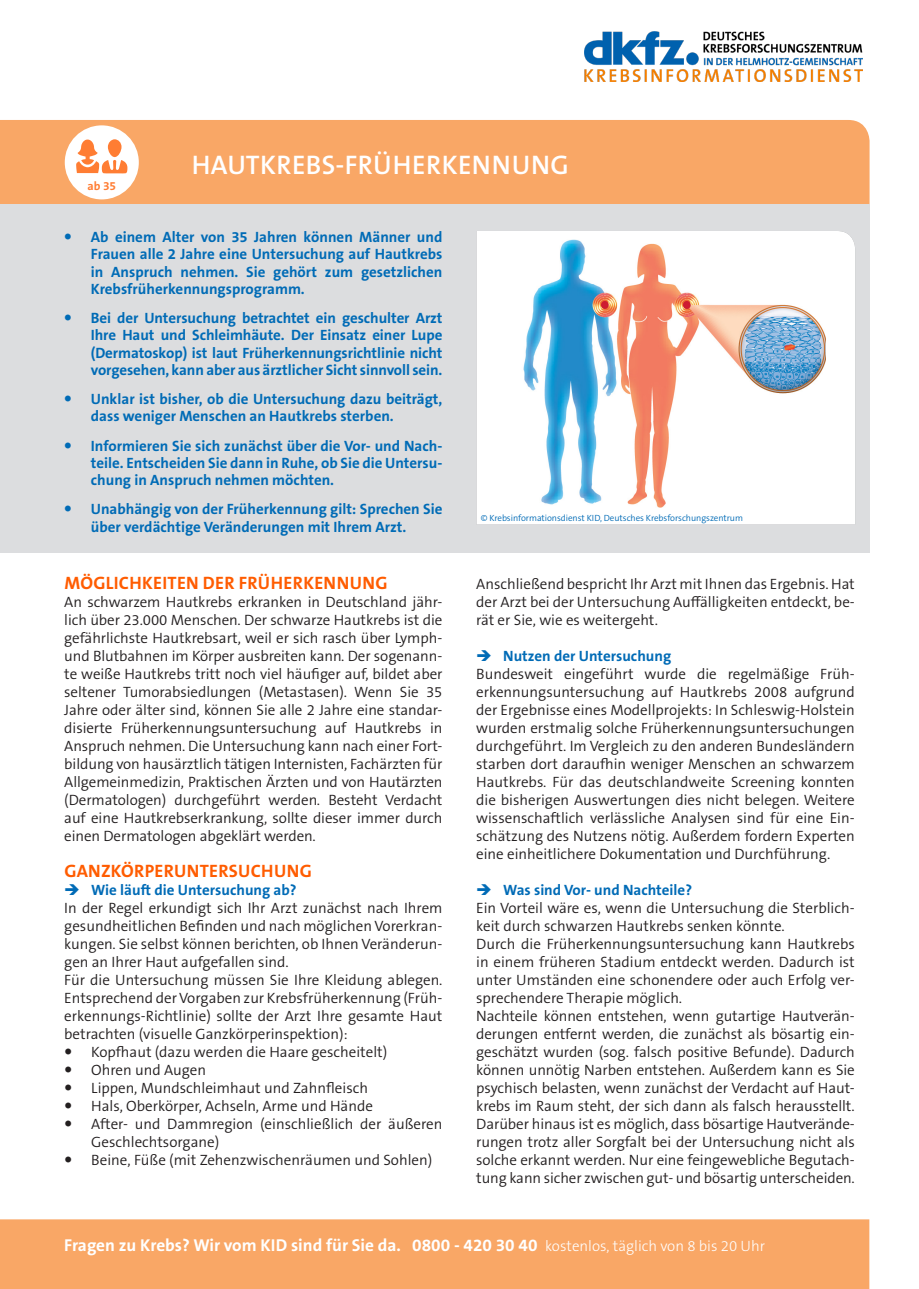
<style>
.page{position:relative;width:919px;height:1289px;background:#fff}
.page>*{position:absolute;margin:0;border:0;box-sizing:border-box;transform-origin:0 0}
.IBlatt_Überschrift{font:600 27px "The Sans B W6";letter-spacing:.015em;color:#fff}
.Headline_Orange_ls{font:700 18px "The Sans B W7";letter-spacing:.015em;color:#ff5c00}
.kurz_und_bündig_ohne{font:700 17.25px "The Sans B W7";color:#fff}
.Fließtext_ls{font:300 15px/18px "The Sans B W4";color:#231f20;text-align:justify}
.t1{font:700 15px/17.2px "The Sans B W7";color:#006bb6;text-align:justify}
.Subline_2{font:700 12px "The Sans B W7";color:#ff7d33}
.Copyright{font:300 9px "The Sans B W4";letter-spacing:-.005em;color:#006bb6}
.s1{font-family:"The Sans B W3";font-weight:300;font-size:15px}
</style>
<div class="page">
<div style="left:0;top:120px;width:869px;height:85px;background:#f9a766"></div>
<div style="left:0;top:205px;width:869px;height:348px;background:#dcdddf"></div>
<img style="left:584px;top:31px;width:278px;height:50px">
<div style="left:65px;top:125px;width:74px;height:74px;background:#fff;border-radius:50%"></div>
<div style="left:0;top:1219px;width:869px;height:69px;background:#f9a766"></div>
<div style="left:477px;top:231px;width:378px;height:293px;background:#fff"></div>
<svg style="left:76px;top:139px;width:51px;height:34px"></svg>
<img style="left:493px;top:240px;width:332px;height:268px">
<p class="Subline_2" style="left:87px;top:178px;width:30px">ab 35</p>
<p class="IBlatt_Überschrift" style="left:192px;top:147px;width:378px">HAUTKREBS-FRÜHERKENNUNG</p>
<p class="t1" style="left:91px;top:228px;width:353px">Ab einem Alter von 35 Jahren können Männer und Frauen alle 2 Jahre eine Untersuchung auf Hautkrebs in Anspruch nehmen. Sie gehört zum gesetzlichen Krebsfrüherkennungsprogramm.</p>
<p class="t1" style="left:91px;top:309px;width:353px">Bei der Untersuchung betrachtet ein geschulter Arzt Ihre Haut und Schleimhäute. Der Einsatz einer Lupe (Dermatoskop) ist laut Früherkennungsrichtlinie nicht vorgesehen, kann aber aus ärztlicher Sicht sinnvoll sein.</p>
<p class="t1" style="left:91px;top:390px;width:353px">Unklar ist bisher, ob die Untersuchung dazu beiträgt, dass weniger Menschen an Hautkrebs sterben.</p>
<p class="t1" style="left:91px;top:437px;width:353px">Informieren Sie sich zunächst über die Vor- und Nach&shy;teile. Entscheiden Sie dann in Ruhe, ob Sie die Untersu&shy;chung in Anspruch nehmen möchten.</p>
<p class="t1" style="left:91px;top:501px;width:353px">Unabhängig von der Früherkennung gilt: Sprechen Sie über verdächtige Veränderungen mit Ihrem Arzt.</p>
<p class="Headline_Orange_ls" style="left:64px;top:571px;width:325px">MÖGLICHKEITEN DER FRÜHERKENNUNG</p>
<p class="Fließtext_ls" style="left:64px;top:593px;width:379px">An schwarzem Hautkrebs erkranken in Deutschland jähr&shy;lich über 23.000 Menschen. Der schwarze Hautkrebs ist die gefährlichste Hautkrebsart, weil er sich rasch über Lymph&shy;und Blutbahnen im Körper ausbreiten kann. Der sogenann&shy;te weiße Hautkrebs tritt noch viel häufiger auf, bildet aber seltener Tumorabsiedlungen (Metastasen). Wenn Sie 35<br>Jahre oder älter sind, können Sie alle 2 Jahre eine standar&shy;disierte Früherkennungsuntersuchung auf Hautkrebs in Anspruch nehmen. Die Untersuchung kann nach einer Fort&shy;bildung von hausärztlich tätigen Internisten, Fachärzten für Allgemeinmedizin, Praktischen Ärzten und von Hautärzten (Dermatologen) durchgeführt werden. Besteht Verdacht auf eine Hautkrebserkrankung, sollte dieser immer durch einen Dermatologen abgeklärt werden.</p>
<p class="Headline_Orange_ls" style="left:64px;top:859px;width:249px">GANZKÖRPERUNTERSUCHUNG</p>
<p class="t1" style="left:91px;top:881px;width:207px">Wie läuft die Untersuchung ab?</p>
<p class="Fließtext_ls" style="left:64px;top:899px;width:379px">In der Regel erkundigt sich Ihr Arzt zunächst nach Ihrem gesundheitlichen Befinden und nach möglichen Vorerkran&shy;kungen. Sie selbst können berichten, ob Ihnen Veränderun&shy;gen an Ihrer Haut aufgefallen sind.</p>
<p class="Fließtext_ls" style="left:64px;top:971px;width:379px">Für die Untersuchung müssen Sie Ihre Kleidung ablegen.<br>Entsprechend der Vorgaben zur Krebsfrüherkennung (Früh&shy;erkennungs-Richtlinie) sollte der Arzt Ihre gesamte Haut betrachten (visuelle Ganzkörperinspektion):</p>
<p class="Fließtext_ls" style="left:91px;top:1043px;width:297px">Kopfhaut (dazu werden die Haare gescheitelt)</p>
<p class="Fließtext_ls" style="left:91px;top:1061px;width:116px">Ohren und Augen</p>
<p class="Fließtext_ls" style="left:91px;top:1079px;width:278px">Lippen, Mundschleimhaut und Zahnfleisch</p>
<p class="Fließtext_ls" style="left:91px;top:1097px;width:283px">Hals, Oberkörper, Achseln, Arme und Hände</p>
<p class="Fließtext_ls" style="left:91px;top:1115px;width:352px">After- und Dammregion (einschließlich der äußeren<br>Geschlechtsorgane)</p>
<p class="Fließtext_ls" style="left:91px;top:1151px;width:342px">Beine, Füße (mit Zehenzwischenräumen und Sohlen)</p>
<p class="Copyright" style="left:480px;top:512px;width:264px">© Krebsinformationsdienst KID, Deutsches Krebsforschungszentrum</p>
<p class="Fließtext_ls" style="left:476px;top:575px;width:380px">Anschließend bespricht Ihr Arzt mit Ihnen das Ergebnis. Hat der Arzt bei der Untersuchung Auffälligkeiten entdeckt, be&shy;rät er Sie, wie es weitergeht.</p>
<p class="t1" style="left:503px;top:647px;width:169px">Nutzen der Untersuchung</p>
<p class="Fließtext_ls" style="left:476px;top:665px;width:380px">Bundesweit eingeführt wurde die regelmäßige Früh&shy;erkennungsuntersuchung auf Hautkrebs 2008 aufgrund der Ergebnisse eines Modellprojekts: In Schleswig-Holstein wurden erstmalig solche Früherkennungsuntersuchungen durchgeführt. Im Vergleich zu den anderen Bundesländern starben dort daraufhin weniger Menschen an schwarzem Hautkrebs. Für das deutschlandweite Screening konnten die bisherigen Auswertungen dies nicht belegen. Weitere wissenschaftlich verlässliche Analysen sind für eine Ein&shy;schätzung des Nutzens nötig. Außerdem fordern Experten eine einheitlichere Dokumentation und Durchführung.</p>
<p class="t1" style="left:503px;top:881px;width:190px">Was sind Vor- und Nachteile?</p>
<p class="Fließtext_ls" style="left:476px;top:899px;width:380px">Ein Vorteil wäre es, wenn die Untersuchung die Sterblich&shy;keit durch schwarzen Hautkrebs senken könnte.</p>
<p class="Fließtext_ls" style="left:476px;top:935px;width:380px">Durch die Früherkennungsuntersuchung kann Hautkrebs in einem früheren Stadium entdeckt werden. Dadurch ist unter Umständen eine schonendere oder auch Erfolg ver&shy;sprechendere Therapie möglich.</p>
<p class="Fließtext_ls" style="left:476px;top:1007px;width:380px">Nachteile können entstehen, wenn gutartige Hautverän&shy;derungen entfernt werden, die zunächst als bösartig ein&shy;geschätzt wurden (sog. falsch positive Befunde). Dadurch können unnötig Narben entstehen. Außerdem kann es Sie psychisch belasten, wenn zunächst der Verdacht auf Haut&shy;krebs im Raum steht, der sich dann als falsch herausstellt.<br>Darüber hinaus ist es möglich, dass bösartige Hautverände&shy;rungen trotz aller Sorgfalt bei der Untersuchung nicht als solche erkannt werden. Nur eine feingewebliche Begutach&shy;tung kann sicher zwischen gut- und bösartig unterscheiden.</p>
<p class="kurz_und_bündig_ohne" style="left:64px;top:1233px;width:702px">Fragen zu Krebs? Wir vom KID sind für Sie da. 0800 - 420 30 40 <span class="s1">kostenlos, täglich von 8 bis 20 Uhr</span></p>
</div>
